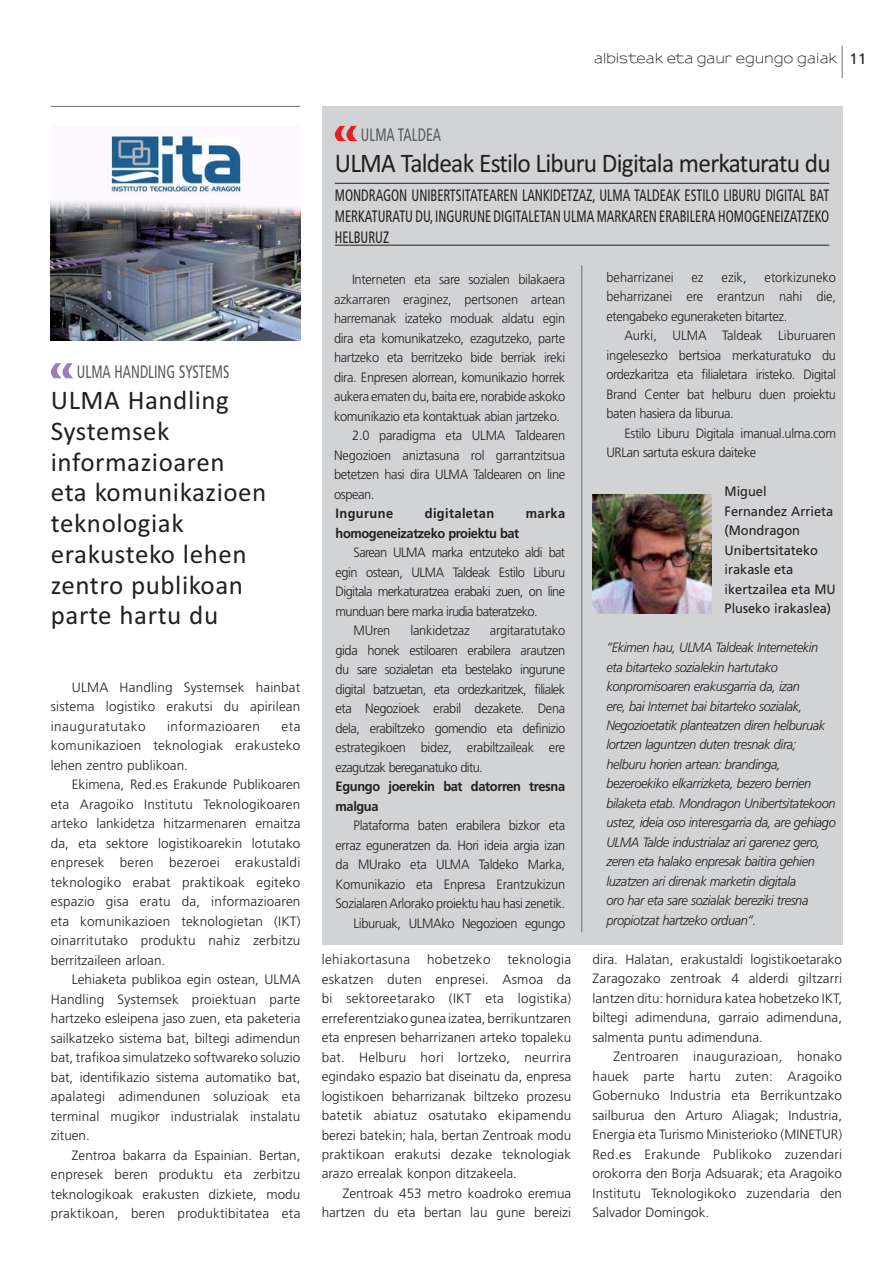
<style>
.page{position:relative;width:893px;height:1263px;background:#fff}
.page>*{position:absolute;margin:0;border:0;box-sizing:border-box;transform-origin:0 0}
.t1{font:27px/30.8px "Calibri";letter-spacing:.02em;color:#231f20}
.t2{font:27px "Calibri";letter-spacing:-.03em;color:#231f20;scale:.94 1}
.t3{font:condensed 18px "Frutiger LT Std";color:#58595b;scale:.8 1}
.t4{font:condensed 16.5px/21px "Frutiger LT Std";color:#231f20;text-align:justify;scale:.8 1}
.t5{font:300 13.5px/19.5px "Frutiger LT Std";letter-spacing:-.025em;color:#231f20;text-align:justify}
.t6{font:300 13.5px/19.5px "Frutiger LT Std";letter-spacing:-.025em;color:#231f20;text-align:justify;scale:.95 1}
.t7{font:italic 300 13.5px/19.5px "Frutiger LT Std";letter-spacing:-.03em;color:#231f20;scale:.95 1}
.t8{font:300 13.5px "Frutiger LT Std";letter-spacing:-.05em;color:#231f20;scale:.95 1}
.t9{font:13.5px/19.5px "Frutiger LT Std";color:#231f20;scale:.95 1}
.t10{font:700 13.5px/19.5px "Frutiger LT Std";letter-spacing:-.025em;color:#231f20;scale:.95 1}
.t11{font:300 13.5px/19.5px "Frutiger LT Std";color:#231f20;text-align:right}
.t12{font:600 13.5px "Sansumi";color:#231f20}
.t13{font:700 13.5px "Frutiger LT Std";letter-spacing:.03em;color:#231f20;scale:.95 1}
.t14{font:300 13.5px "Frutiger LT Std";letter-spacing:.035em;color:#231f20}
.t15{font:300 13.5px "Frutiger LT Std";color:#231f20;scale:.95 1}
.s1{font-family:"Frutiger LT Std";font-weight:400;font-size:15px}
</style>
<div class="page">
<hr style="left:841px;top:46px;width:1px;height:32px;background:#6d6e70">
<hr style="left:51px;top:106px;width:249px;height:1px;background:#6d6e70">
<div style="left:322px;top:107px;width:520px;height:838px;background:#d1d3d4"></div>
<hr style="left:581px;top:265px;width:1px;height:667px;background:#6d6e70">
<svg style="left:51px;top:363px;width:22px;height:15px"></svg>
<img style="left:51px;top:135px;width:249px;height:205px">
<svg style="left:335px;top:126px;width:22px;height:15px"></svg>
<hr style="left:335px;top:183px;width:494px;height:1px;background:#231f20">
<hr style="left:335px;top:245px;width:494px;height:1px;background:#231f20">
<img style="left:593px;top:495px;width:118px;height:118px">
<p class="t12" style="left:594px;top:53px;width:274px">albisteak eta gaur egungo gaiak <span class="s1">11</span></p>
<h2 class="t3" style="left:77px;top:363px;width:192px">ULMA HANDLING SYSTEMS</h2>
<h1 class="t1" style="left:51px;top:387px;width:217px">ULMA Handling<br>Systemsek informazioaren eta komunikazioen teknologiak erakusteko lehen zentro publikoan parte hartu du</h1>
<p class="t5" style="left:51px;top:678px;width:251px;text-indent:21px">ULMA Handling Systemsek hainbat sistema logistiko erakutsi du apirilean inauguratutako</p>
<p class="t14" style="left:167px;top:719px;width:94px">informazioaren</p>
<p class="t5" style="left:51px;top:717px;width:251px;text-indent:231px">eta komunikazioen teknologiak erakusteko lehen zentro publikoan.</p>
<p class="t5" style="left:51px;top:775px;width:251px;text-indent:21px">Ekimena, Red.es Erakunde Publikoaren eta Aragoiko Institutu Teknologikoaren arteko lankidetza hitzarmenaren emaitza da, eta sektore logistikoarekin lotutako enpresek beren bezeroei erakustaldi teknologiko erabat praktikoak egiteko espazio gisa eratu da, informazioaren eta komunikazioen teknologietan (IKT) oinarritutako produktu nahiz zerbitzu berritzaileen arloan.</p>
<p class="t5" style="left:51px;top:970px;width:251px;text-indent:21px">Lehiaketa publikoa egin ostean, ULMA Handling Systemsek proiektuan parte hartzeko esleipena jaso zuen, eta paketeria sailkatzeko sistema bat, biltegi adimendun bat, trafikoa simulatzeko softwareko soluzio bat, identifikazio sistema automatiko bat, apalategi adimendunen soluzioak eta terminal mugikor industrialak instalatu zituen.</p>
<p class="t5" style="left:51px;top:1146px;width:251px;text-indent:21px">Zentroa bakarra da Espainian. Bertan, enpresek beren produktu eta zerbitzu teknologikoak erakusten dizkiete, modu praktikoan, beren produktibitatea eta</p>
<h2 class="t3" style="left:361px;top:126px;width:101px">ULMA TALDEA</h2>
<h1 class="t2" style="left:335px;top:153px;width:529px">ULMA Taldeak Estilo Liburu Digitala merkaturatu du</h1>
<p class="t4" style="left:335px;top:185px;width:619px">MONDRAGON UNIBERTSITATEAREN LANKIDETZAZ, ULMA TALDEAK ESTILO LIBURU DIGITAL BAT MERKATURATU DU, INGURUNE DIGITALETAN ULMA MARKAREN ERABILERA HOMOGENEIZATZEKO HELBURUZ</p>
<p class="t6" style="left:352px;top:271px;width:226px">Interneten eta sare sozialen bilakaera</p>
<p class="t6" style="left:334px;top:290px;width:245px">azkarraren eraginez, pertsonen artean</p>
<p class="t6" style="left:334px;top:310px;width:245px">harremanak izateko moduak aldatu egin</p>
<p class="t6" style="left:334px;top:329px;width:245px">dira eta komunikatzeko, ezagutzeko, parte</p>
<p class="t6" style="left:334px;top:349px;width:245px">hartzeko eta berritzeko bide berriak ireki</p>
<p class="t6" style="left:334px;top:368px;width:245px">dira. Enpresen alorrean, komunikazio horrek</p>
<p class="t6" style="left:334px;top:388px;width:245px">aukera ematen du, baita ere, norabide askoko</p>
<p class="t6" style="left:334px;top:407px;width:239px">komunikazio eta kontaktuak abian jartzeko.</p>
<p class="t6" style="left:352px;top:427px;width:226px">2.0 paradigma eta ULMA Taldearen</p>
<p class="t6" style="left:334px;top:446px;width:245px">Negozioen aniztasuna rol garrantzitsua</p>
<p class="t6" style="left:334px;top:466px;width:245px">betetzen hasi dira ULMA Taldearen on line</p>
<p class="t6" style="left:334px;top:485px;width:44px">ospean.</p>
<p class="t13" style="left:335px;top:507px;width:62px">Ingurune</p>
<p class="t13" style="left:425px;top:507px;width:75px">digitaletan</p>
<p class="t10" style="left:526px;top:505px;width:43px">marka</p>
<p class="t10" style="left:335px;top:524px;width:195px">homogeneizatzeko proiektu bat</p>
<p class="t8" style="left:353px;top:546px;width:224px">Sarean ULMA marka entzuteko aldi bat</p>
<p class="t6" style="left:335px;top:563px;width:243px">egin ostean, ULMA Taldeak Estilo Liburu</p>
<p class="t8" style="left:335px;top:585px;width:243px">Digitala merkaturatzea erabaki zuen, on line</p>
<p class="t8" style="left:335px;top:605px;width:214px">munduan bere marka irudia bateratzeko.</p>
<p class="t6" style="left:353px;top:622px;width:40px">MUren</p>
<p class="t6" style="left:410px;top:622px;width:64px">lankidetzaz</p>
<p class="t6" style="left:335px;top:622px;width:243px;text-indent:154px">argitaratutako gida honek estiloaren erabilera arautzen du sare sozialetan eta bestelako ingurune digital batzuetan, eta ordezkaritzek, filialek eta Negozioek erabil dezakete. Dena dela, erabiltzeko gomendio eta definizio estrategikoen bidez, erabiltzaileak ere ezagutzak bereganatuko ditu.</p>
<p class="t10" style="left:335px;top:778px;width:243px">Egungo joerekin bat datorren tresna malgua</p>
<p class="t6" style="left:335px;top:817px;width:243px;text-align:right">Plataforma baten erabilera bizkor eta erraz eguneratzen da. Hori ideia argia izan da MUrako eta ULMA Taldeko Marka, Komunikazio eta Enpresa Erantzukizun Sozialaren Arlorako proiektu hau hasi zenetik.<br>Liburuak, ULMAko Negozioen egungo</p>
<p class="t5" style="left:322px;top:950px;width:251px">lehiakortasuna hobetzeko teknologia eskatzen duten enpresei. Asmoa da bi sektoreetarako (IKT eta logistika) erreferentziako gunea izatea, berrikuntzaren eta enpresen beharrizanen arteko topaleku bat. Helburu hori lortzeko, neurrira egindako espazio bat diseinatu da, enpresa logistikoen beharrizanak biltzeko prozesu batetik abiatuz osatutako ekipamendu berezi batekin; hala, bertan Zentroak modu praktikoan erakutsi dezake teknologiak arazo errealak konpon ditzakeela.</p>
<p class="t11" style="left:322px;top:1184px;width:251px">Zentroak 453 metro koadroko eremua hartzen du eta bertan lau gune bereizi</p>
<p class="t6" style="left:606px;top:268px;width:243px;text-indent:158px">etorkizuneko beharrizanei ere erantzun nahi die, etengabeko eguneraketen bitartez.</p>
<p class="t6" style="left:606px;top:326px;width:243px;text-indent:18px">Aurki, ULMA Taldeak Liburuaren ingelesezko bertsioa merkaturatuko du ordezkaritza eta filialetara iristeko. Digital Brand Center bat helburu duen proiektu baten hasiera da liburua.</p>
<p class="t6" style="left:606px;top:424px;width:243px;text-indent:18px">Estilo Liburu Digitala imanual.ulma.com<br>URLan sartuta eskura daiteke</p>
<p class="t9" style="left:724px;top:482px;width:119px">Miguel<br>Fernandez Arrieta (Mondragon<br>Unibertsitateko irakasle eta ikertzailea eta MU<br>Pluseko irakaslea)</p>
<p class="t7" style="left:606px;top:638px;width:243px">“Ekimen hau, ULMA Taldeak Internetekin eta bitarteko sozialekin hartutako konpromisoaren erakusgarria da, izan<br>ere, bai Internet bai bitarteko sozialak, Negozioetatik planteatzen diren helburuak lortzen laguntzen duten tresnak dira; helburu horien artean: brandinga, bezeroekiko elkarrizketa, bezero berrien bilaketa etab. Mondragon Unibertsitatekoon ustez, ideia oso interesgarria da, are gehiago ULMA Talde industrialaz ari garenez gero, zeren eta halako enpresak baitira gehien luzatzen ari direnak marketin digitala<br>oro har eta sare sozialak bereziki tresna propiotzat hartzeko orduan”.</p>
<p class="t15" style="left:606px;top:270px;width:72px">beharrizanei</p>
<p class="t6" style="left:691px;top:268px;width:14px">ez</p>
<p class="t6" style="left:721px;top:268px;width:28px">ezik,</p>
<p class="t5" style="left:592px;top:950px;width:251px">dira. Halatan, erakustaldi logistikoetarako Zaragozako zentroak 4 alderdi giltzarri lantzen ditu: hornidura katea hobetzeko IKT, biltegi adimenduna, garraio adimenduna, salmenta puntu adimenduna.</p>
<p class="t5" style="left:592px;top:1048px;width:251px;text-indent:21px">Zentroaren inaugurazioan, honako hauek parte hartu zuten: Aragoiko Gobernuko Industria eta Berrikuntzako sailburua den Arturo Aliagak; Industria, Energia eta Turismo Ministerioko (MINETUR)<br>Red.es Erakunde Publikoko zuzendari orokorra den Borja Adsuarak; eta Aragoiko Institutu Teknologikoko zuzendaria den Salvador Domingok.</p>
</div>
